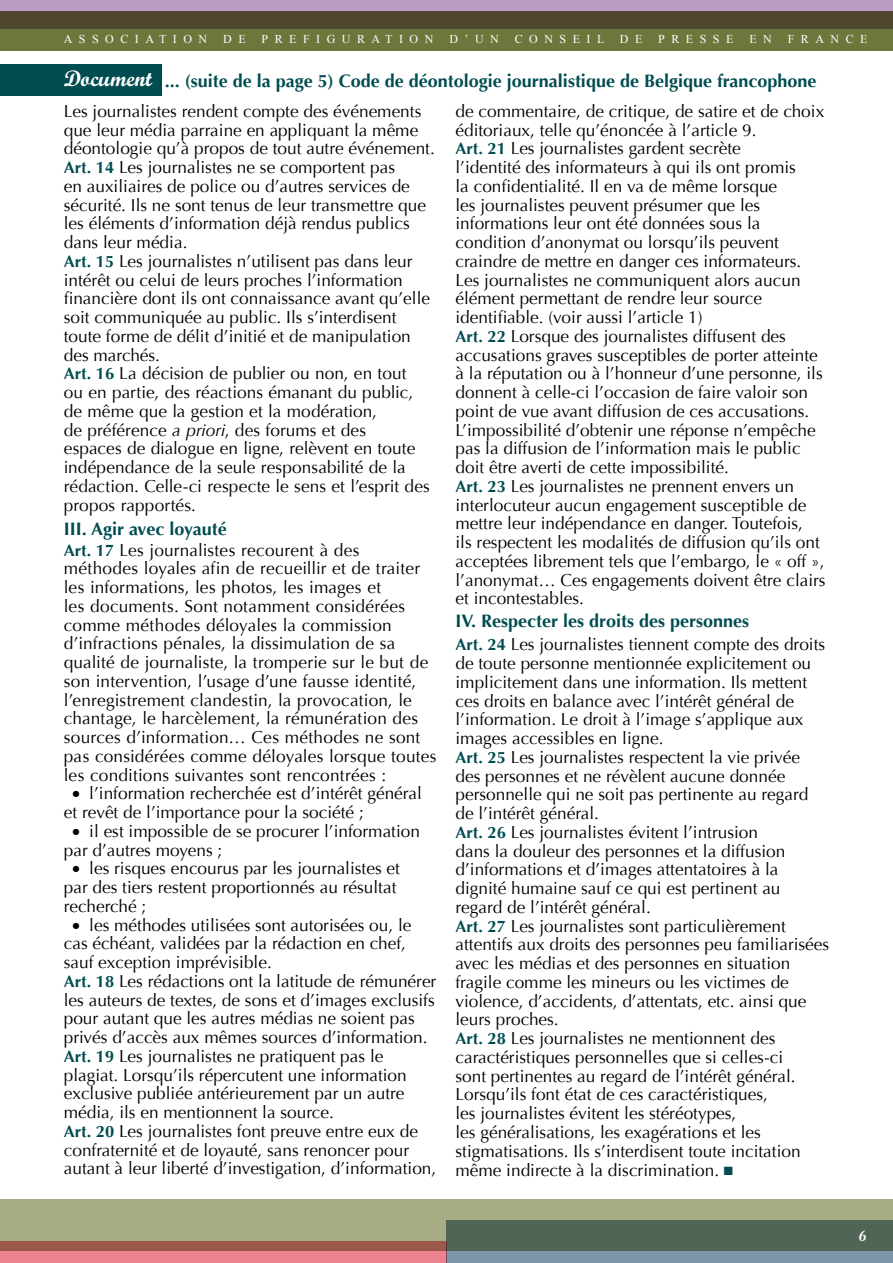
<style>
.page{position:relative;width:893px;height:1263px;background:#fff}
.page>*{position:absolute;margin:0;border:0;box-sizing:border-box;transform-origin:0 0}
.t1{font:700 18px "Optima";color:#004c51}
.t2{font:17.25px/18.8px "Optima";color:#000}
.t3{font:700 15px "Script";color:#fff}
.t4{font:12px "Times New Roman";letter-spacing:.54em;color:#fff}
.s1{font-family:"Script";font-size:22.5px;color:#fff}
.s2{font-weight:700;font-size:16.5px;color:#004c51}
.s3{font-style:italic}
.s4{color:#004c51}
</style>
<div class="page">
<div style="left:446px;top:1220px;width:447px;height:43px;background:#7d95a8"></div>
<div style="left:0;top:1242px;width:446px;height:21px;background:#ed828f"></div>
<svg style="left:0;top:1199px;width:893px;height:51px;background:#8b9071"></svg>
<div style="left:0;top:0;width:893px;height:29px;background:#bb9ac4"></div>
<svg style="left:0;top:12px;width:893px;height:39px;background:#5f6234"></svg>
<div style="left:0;top:64px;width:162px;height:32px;background:#004c51"></div>
<p class="t4" style="left:64px;top:31px;width:145px">ASSOCIATION</p>
<p class="t4" style="left:223px;top:31px;width:24px">D E</p>
<p class="t4" style="left:262px;top:31px;width:173px">PREFIGURATION</p>
<p class="t4" style="left:449px;top:31px;width:51px">D’UN</p>
<p class="t4" style="left:515px;top:31px;width:91px">CONSEIL</p>
<p class="t4" style="left:620px;top:31px;width:24px">D E</p>
<p class="t4" style="left:658px;top:31px;width:77px">PRESSE</p>
<p class="t4" style="left:749px;top:31px;width:24px">E N</p>
<p class="t4" style="left:788px;top:31px;width:81px">FRANCE</p>
<p class="t1" style="left:64px;top:70px;width:754px"><span class="s1">Document</span> ... (suite de la page 5) Code de déontologie journalistique de Belgique francophone</p>
<p class="t2" style="left:64px;top:102px;width:373px">Les journalistes rendent compte des événements que leur média parraine en appliquant la même déontologie qu’à propos de tout autre événement.<br><span class="s2">Art. 14</span> Les journalistes ne se comportent pas<br>en auxiliaires de police ou d’autres services de sécurité. Ils ne sont tenus de leur transmettre que les éléments d’information déjà rendus publics dans leur média.<br><span class="s2">Art. 15</span> Les journalistes n’utilisent pas dans leur intérêt ou celui de leurs proches l’information financière dont ils ont connaissance avant qu’elle soit communiquée au public. Ils s’interdisent toute forme de délit d’initié et de manipulation des marchés.<br><span class="s2">Art. 16</span> La décision de publier ou non, en tout<br>ou en partie, des réactions émanant du public, de même que la gestion et la modération,<br>de préférence <span class="s3">a priori</span>, des forums et des<br>espaces de dialogue en ligne, relèvent en toute indépendance de la seule responsabilité de la rédaction. Celle-ci respecte le sens et l’esprit des propos rapportés.</p>
<p class="t1" style="left:64px;top:518px;width:164px">III. Agir avec loyauté</p>
<p class="t2" style="left:64px;top:541px;width:374px"><span class="s2">Art. 17</span> Les journalistes recourent à des méthodes loyales afin de recueillir et de traiter les informations, les photos, les images et<br>les documents. Sont notamment considérées comme méthodes déloyales la commission d’infractions pénales, la dissimulation de sa qualité de journaliste, la tromperie sur le but de son intervention, l’usage d’une fausse identité, l’enregistrement clandestin, la provocation, le chantage, le harcèlement, la rémunération des sources d’information… Ces méthodes ne sont pas considérées comme déloyales lorsque toutes les conditions suivantes sont rencontrées :</p>
<p class="t2" style="left:64px;top:784px;width:360px;text-indent:9px">• l’information recherchée est d’intérêt général et revêt de l’importance pour la société ;</p>
<p class="t2" style="left:64px;top:822px;width:358px;text-indent:9px">• il est impossible de se procurer l’information par d’autres moyens ;</p>
<p class="t2" style="left:64px;top:859px;width:338px;text-indent:9px">• les risques encourus par les journalistes et par des tiers restent proportionnés au résultat recherché ;</p>
<p class="t2" style="left:64px;top:916px;width:374px;text-indent:9px">• les méthodes utilisées sont autorisées ou, le cas échéant, validées par la rédaction en chef, sauf exception imprévisible.<br><span class="s2">Art. 18</span> Les rédactions ont la latitude de rémunérer les auteurs de textes, de sons et d’images exclusifs pour autant que les autres médias ne soient pas privés d’accès aux mêmes sources d’information.<br><span class="s2">Art. 19</span> Les journalistes ne pratiquent pas le plagiat. Lorsqu’ils répercutent une information exclusive publiée antérieurement par un autre média, ils en mentionnent la source.<br><span class="s2">Art. 20</span> Les journalistes font preuve entre eux de confraternité et de loyauté, sans renoncer pour autant à leur liberté d’investigation, d’information,</p>
<p class="t2" style="left:455px;top:102px;width:372px">de commentaire, de critique, de satire et de choix éditoriaux, telle qu’énoncée à l’article 9.<br><span class="s2">Art. 21</span> Les journalistes gardent secrète<br>l’identité des informateurs à qui ils ont promis<br>la confidentialité. Il en va de même lorsque<br>les journalistes peuvent présumer que les informations leur ont été données sous la condition d’anonymat ou lorsqu’ils peuvent craindre de mettre en danger ces informateurs.<br>Les journalistes ne communiquent alors aucun élément permettant de rendre leur source identifiable. (voir aussi l’article 1)<br><span class="s2">Art. 22</span> Lorsque des journalistes diffusent des accusations graves susceptibles de porter atteinte à la réputation ou à l’honneur d’une personne, ils donnent à celle-ci l’occasion de faire valoir son point de vue avant diffusion de ces accusations.<br>L’impossibilité d’obtenir une réponse n’empêche pas la diffusion de l’information mais le public doit être averti de cette impossibilité.<br><span class="s2">Art. 23</span> Les journalistes ne prennent envers un interlocuteur aucun engagement susceptible de mettre leur indépendance en danger. Toutefois,<br>ils respectent les modalités de diffusion qu’ils ont acceptées librement tels que l’embargo, le « off », l’anonymat… Ces engagements doivent être clairs et incontestables.</p>
<p class="t1" style="left:455px;top:611px;width:295px">IV. Respecter les droits des personnes</p>
<p class="t2" style="left:455px;top:635px;width:375px"><span class="s2">Art. 24</span> Les journalistes tiennent compte des droits de toute personne mentionnée explicitement ou implicitement dans une information. Ils mettent ces droits en balance avec l’intérêt général de l’information. Le droit à l’image s’applique aux images accessibles en ligne.<br><span class="s2">Art. 25</span> Les journalistes respectent la vie privée<br>des personnes et ne révèlent aucune donnée personnelle qui ne soit pas pertinente au regard de l’intérêt général.<br><span class="s2">Art. 26</span> Les journalistes évitent l’intrusion<br>dans la douleur des personnes et la diffusion d’informations et d’images attentatoires à la dignité humaine sauf ce qui est pertinent au regard de l’intérêt général.<br><span class="s2">Art. 27</span> Les journalistes sont particulièrement attentifs aux droits des personnes peu familiarisées avec les médias et des personnes en situation fragile comme les mineurs ou les victimes de violence, d’accidents, d’attentats, etc. ainsi que leurs proches.<br><span class="s2">Art. 28</span> Les journalistes ne mentionnent des caractéristiques personnelles que si celles-ci<br>sont pertinentes au regard de l’intérêt général.<br>Lorsqu’ils font état de ces caractéristiques,<br>les journalistes évitent les stéréotypes,<br>les généralisations, les exagérations et les stigmatisations. Ils s’interdisent toute incitation même indirecte à la discrimination. <span class="s4">■</span></p>
<p class="t3" style="left:859px;top:1227px;width:9px">6</p>
</div>
